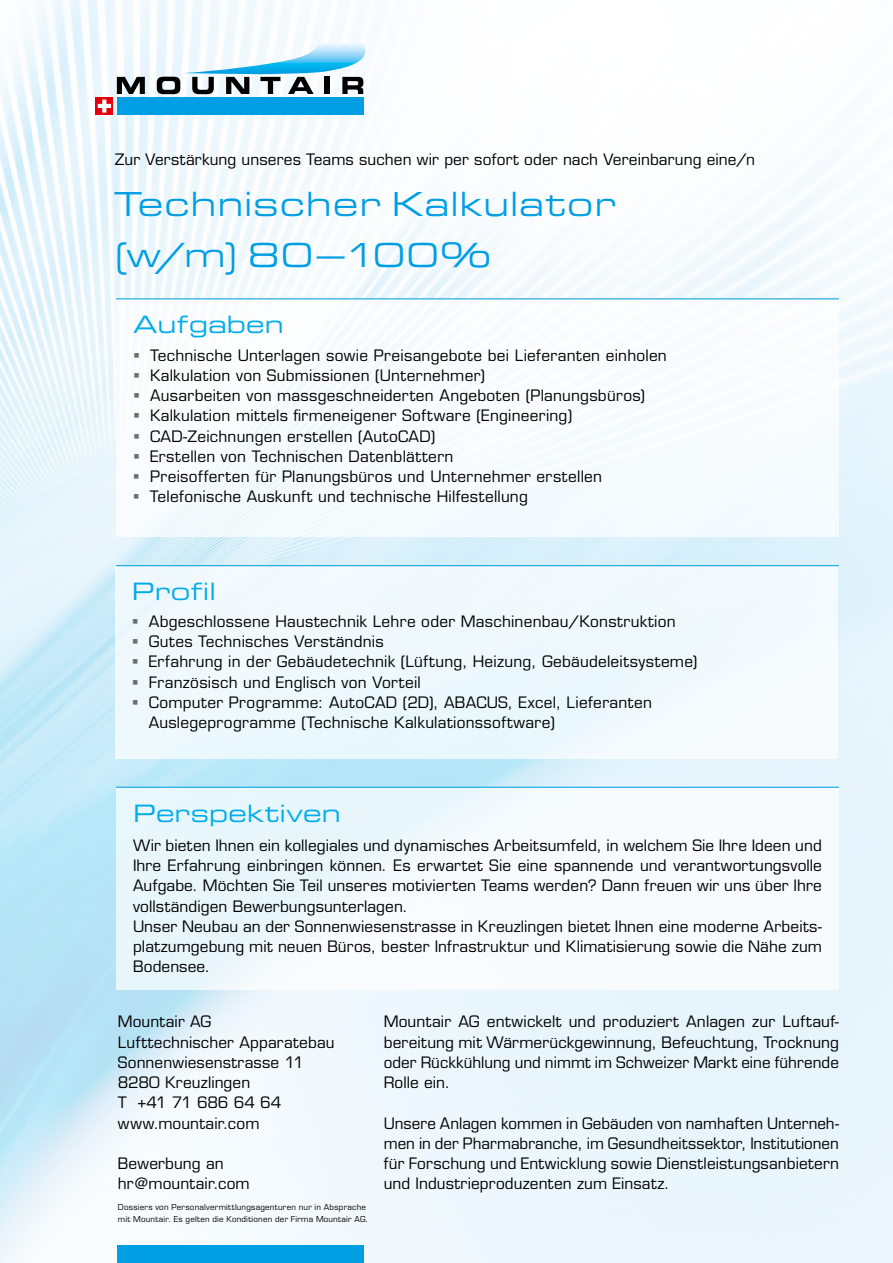
<style>
.page{position:relative;width:893px;height:1263px;background:#fff}
.page>*{position:absolute;margin:0;border:0;box-sizing:border-box;transform-origin:0 0}
.t1{font:36px/51px "Eurostile Ext";letter-spacing:.015em;color:#009ee3}
.t2{font:24px "Eurostile LT Std Ex 2";letter-spacing:.015em;color:#00ace9}
.t3{font:15.3px/20.2px "Eurostile LT Std";letter-spacing:.015em;color:#000}
.t4{font:7.95px/12px "Eurostile LT Std";letter-spacing:.03em;color:#000}
</style>
<div class="page">
<img style="left:0;top:0;width:893px;height:1263px">
<div style="left:118px;top:1245px;width:246px;height:18px;background:#009ee3"></div>
<div style="left:116px;top:787px;width:723px;height:202px;background:linear-gradient(to right,#e9f7fc,#fbfcff)"></div>
<div style="left:116px;top:298px;width:723px;height:238px;background:#f8fbfe"></div>
<hr style="left:116px;top:298px;width:723px;height:1px;background:#009ee3">
<div style="left:115px;top:565px;width:723px;height:194px;background:#f0f9fd"></div>
<hr style="left:116px;top:565px;width:723px;height:1px;background:#009ee3">
<hr style="left:116px;top:787px;width:723px;height:1px;background:#009ee3">
<svg style="left:117px;top:77px;width:28px;height:17px"></svg>
<div style="left:117px;top:97px;width:247px;height:17px;background:#009ee3"></div>
<svg style="left:157px;top:43px;width:208px;height:51px"></svg>
<svg style="left:96px;top:97px;width:17px;height:18px"></svg>
<svg style="left:98px;top:100px;width:13px;height:13px"></svg>
<p class="t3" style="left:115px;top:149px;width:642px">Zur Verstärkung unseres Teams suchen wir per sofort oder nach Vereinbarung eine/n</p>
<h1 class="t1" style="left:115px;top:176px;width:503px">Technischer Kalkulator (w/m) 80–100%</h1>
<h2 class="t2" style="left:133px;top:308px;width:152px">Aufgaben</h2>
<p class="t3" style="left:150px;top:345px;width:518px">Technische Unterlagen sowie Preisangebote bei Lieferanten einholen Kalkulation von Submissionen (Unternehmer)<br>Ausarbeiten von massgeschneiderten Angeboten (Planungsbüros)<br>Kalkulation mittels firmeneigener Software (Engineering)<br>CAD-Zeichnungen erstellen (AutoCAD)<br>Erstellen von Technischen Datenblättern<br>Preisofferten für Planungsbüros und Unternehmer erstellen Telefonische Auskunft und technische Hilfestellung</p>
<h2 class="t2" style="left:132px;top:575px;width:86px">Profil</h2>
<p class="t3" style="left:149px;top:611px;width:550px">Abgeschlossene Haustechnik Lehre oder Maschinenbau/Konstruktion Gutes Technisches Verständnis<br>Erfahrung in der Gebäudetechnik (Lüftung, Heizung, Gebäudeleitsysteme)<br>Französisch und Englisch von Vorteil<br>Computer Programme: AutoCAD (2D), ABACUS, Excel, Lieferanten Auslegeprogramme (Technische Kalkulationssoftware)</p>
<h2 class="t2" style="left:133px;top:797px;width:209px">Perspektiven</h2>
<p class="t3" style="left:133px;top:835px;width:690px">Wir bieten Ihnen ein kollegiales und dynamisches Arbeitsumfeld, in welchem Sie Ihre Ideen und Ihre Erfahrung einbringen können. Es erwartet Sie eine spannende und verantwortungsvolle Aufgabe. Möchten Sie Teil unseres motivierten Teams werden? Dann freuen wir uns über Ihre vollständigen Bewerbungsunterlagen.<br>Unser Neubau an der Sonnenwiesenstrasse in Kreuzlingen bietet Ihnen eine moderne Arbeits&shy;platzumgebung mit neuen Büros, bester Infrastruktur und Klimatisierung sowie die Nähe zum Bodensee.</p>
<p class="t3" style="left:118px;top:1012px;width:218px">Mountair AG<br>Lufttechnischer Apparatebau<br>Sonnenwiesenstrasse 11<br>8280 Kreuzlingen<br>T +41 71 686 64 64 www.mountair.com</p>
<p class="t3" style="left:118px;top:1153px;width:133px">Bewerbung an hr@mountair.com</p>
<p class="t4" style="left:118px;top:1201px;width:252px">Dossiers von Personalvermittlungsagenturen nur in Absprache mit Mountair. Es gelten die Konditionen der Firma Mountair AG.</p>
<p class="t3" style="left:384px;top:1012px;width:457px;text-align:justify">Mountair AG entwickelt und produziert Anlagen zur Luftauf&shy;bereitung mit Wärmerückgewinnung, Befeuchtung, Trocknung oder Rückkühlung und nimmt im Schweizer Markt eine führende Rolle ein.</p>
<p class="t3" style="left:384px;top:1113px;width:457px;text-align:justify">Unsere Anlagen kommen in Gebäuden von namhaften Unterneh&shy;men in der Pharmabranche, im Gesundheitssektor, Institutionen für Forschung und Entwicklung sowie Dienstleistungsanbietern und Industrieproduzenten zum Einsatz.</p>
</div>
